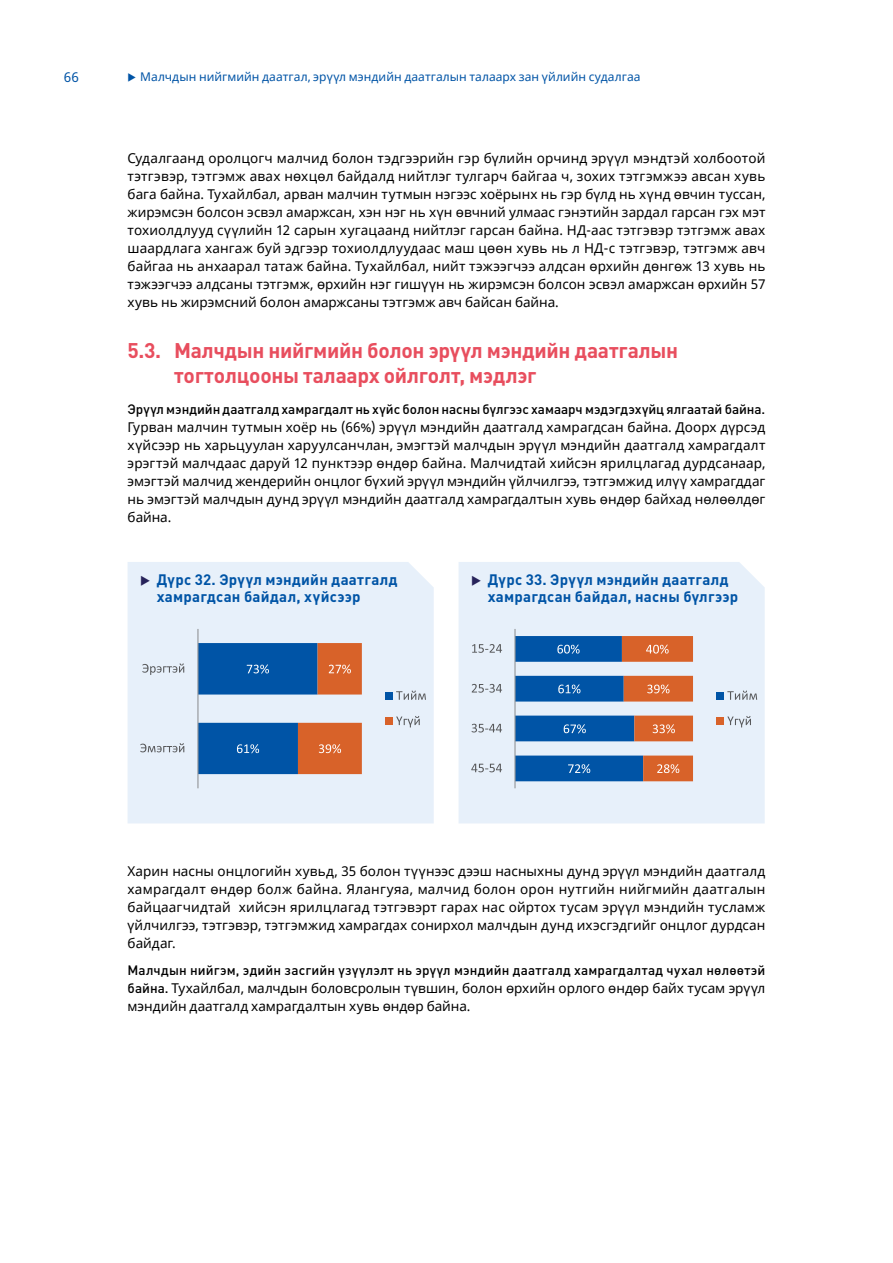
<style>
.page{position:relative;width:893px;height:1263px;background:#fff}
.page>*{position:absolute;margin:0;border:0;box-sizing:border-box;transform-origin:0 0}
.t1{font:700 21px/25.2px "DIN Pro";letter-spacing:-.015em;color:#e84e5e}
.t2{font:700 15px/16.2px "DIN Pro";letter-spacing:.02em;color:#0054a6}
.t3{font:13.5px/18px "Noto Sans";color:#000;text-align:justify}
.t4{font:500 13.5px "DIN Pro";letter-spacing:.01em;color:#000}
.t5{font:13.5px "Noto Sans";color:#0054a6}
.t6{font:12px "Noto Sans";color:#0054a6}
.s1{font-family:"DIN Pro";font-weight:500}
</style>
<div class="page">
<div style="left:128px;top:562px;width:306px;height:261px;background:#e7f0fa"></div>
<hr style="left:197px;top:629px;width:2px;height:159px;background:#939598">
<svg style="left:198px;top:643px;width:164px;height:131px;background:#6b7b99"></svg>
<svg style="left:140px;top:743px;width:44px;height:9px"></svg>
<svg style="left:142px;top:663px;width:42px;height:12px"></svg>
<div style="left:385px;top:692px;width:8px;height:8px;background:#0054a6"></div>
<svg style="left:396px;top:691px;width:30px;height:9px"></svg>
<div style="left:385px;top:717px;width:8px;height:8px;background:#d86229"></div>
<svg style="left:396px;top:716px;width:24px;height:11px"></svg>
<div style="left:459px;top:562px;width:306px;height:261px;background:#e7f0fa"></div>
<hr style="left:514px;top:629px;width:2px;height:159px;background:#939598">
<svg style="left:515px;top:636px;width:178px;height:145px;background:#7b88a2"></svg>
<svg style="left:471px;top:764px;width:31px;height:8px"></svg>
<svg style="left:472px;top:724px;width:30px;height:8px"></svg>
<svg style="left:472px;top:684px;width:30px;height:9px"></svg>
<svg style="left:472px;top:644px;width:30px;height:9px"></svg>
<div style="left:717px;top:692px;width:7px;height:8px;background:#0054a6"></div>
<svg style="left:727px;top:691px;width:30px;height:9px"></svg>
<div style="left:717px;top:717px;width:7px;height:8px;background:#d86229"></div>
<svg style="left:727px;top:716px;width:24px;height:11px"></svg>
<svg style="left:141px;top:575px;width:9px;height:10px"></svg>
<svg style="left:472px;top:575px;width:9px;height:10px"></svg>
<p class="t5" style="left:64px;top:68px;width:17px">66</p>
<p class="t6" style="left:140px;top:69px;width:502px">Малчдын нийгмийн даатгал, эрүүл мэндийн даатгалын талаарх зан үйлийн судалгаа</p>
<p class="t3" style="left:128px;top:150px;width:639px">Судалгаанд оролцогч малчид болон тэдгээрийн гэр бүлийн орчинд эрүүл мэндтэй холбоотой тэтгэвэр, тэтгэмж авах нөхцөл байдалд нийтлэг тулгарч байгаа ч, зохих тэтгэмжээ авсан хувь бага байна. Тухайлбал, арван малчин тутмын нэгээс хоёрынх нь гэр бүлд нь хүнд өвчин туссан, жирэмсэн болсон эсвэл амаржсан, хэн нэг нь хүн өвчний улмаас гэнэтийн зардал гарсан гэх мэт тохиолдлууд сүүлийн 12 сарын хугацаанд нийтлэг гарсан байна. НД-аас тэтгэвэр тэтгэмж авах шаардлага хангаж буй эдгээр тохиолдлуудаас маш цөөн хувь нь л НД-с тэтгэвэр, тэтгэмж авч байгаа нь анхаарал татаж байна. Тухайлбал, нийт тэжээгчээ алдсан өрхийн дөнгөж 13 хувь нь тэжээгчээ алдсаны тэтгэмж, өрхийн нэг гишүүн нь жирэмсэн болсон эсвэл амаржсан өрхийн 57 хувь нь жирэмсний болон амаржсаны тэтгэмж авч байсан байна.</p>
<h1 class="t1" style="left:174px;top:335px;width:506px;text-indent:-46px">5.3. Малчдын нийгмийн болон эрүүл мэндийн даатгалын тогтолцооны талаарх ойлголт, мэдлэг</h1>
<p class="t4" style="left:128px;top:398px;width:639px">Эрүүл мэндийн даатгалд хамрагдалт нь хүйс болон насны бүлгээс хамаарч мэдэгдэхүйц ялгаатай байна.</p>
<p class="t3" style="left:128px;top:418px;width:639px">Гурван малчин тутмын хоёр нь (66%) эрүүл мэндийн даатгалд хамрагдсан байна. Доорх дүрсэд хүйсээр нь харьцуулан харуулсанчлан, эмэгтэй малчдын эрүүл мэндийн даатгалд хамрагдалт эрэгтэй малчдаас даруй 12 пунктээр өндөр байна. Малчидтай хийсэн ярилцлагад дурдсанаар, эмэгтэй малчид жендерийн онцлог бүхий эрүүл мэндийн үйлчилгээ, тэтгэмжид илүү хамрагддаг нь эмэгтэй малчдын дунд эрүүл мэндийн даатгалд хамрагдалтын хувь өндөр байхад нөлөөлдөг байна.</p>
<p class="t2" style="left:157px;top:570px;width:242px">Дүрс 32. Эрүүл мэндийн даатгалд хамрагдсан байдал, хүйсээр</p>
<p class="t2" style="left:488px;top:570px;width:252px">Дүрс 33. Эрүүл мэндийн даатгалд хамрагдсан байдал, насны бүлгээр</p>
<p class="t3" style="left:128px;top:863px;width:639px">Харин насны онцлогийн хувьд, 35 болон түүнээс дээш насныхны дунд эрүүл мэндийн даатгалд хамрагдалт өндөр болж байна. Ялангуяа, малчид болон орон нутгийн нийгмийн даатгалын байцаагчидтай хийсэн ярилцлагад тэтгэвэрт гарах нас ойртох тусам эрүүл мэндийн тусламж үйлчилгээ, тэтгэвэр, тэтгэмжид хамрагдах сонирхол малчдын дунд ихэсгэдгийг онцлог дурдсан байдаг.</p>
<p class="t4" style="left:128px;top:959px;width:639px">Малчдын нийгэм, эдийн засгийн үзүүлэлт нь эрүүл мэндийн даатгалд хамрагдалтад чухал нөлөөтэй</p>
<p class="t3" style="left:128px;top:979px;width:639px"><span class="s1">байна.</span> Тухайлбал, малчдын боловсролын түвшин, болон өрхийн орлого өндөр байх тусам эрүүл мэндийн даатгалд хамрагдалтын хувь өндөр байна.</p>
</div>
